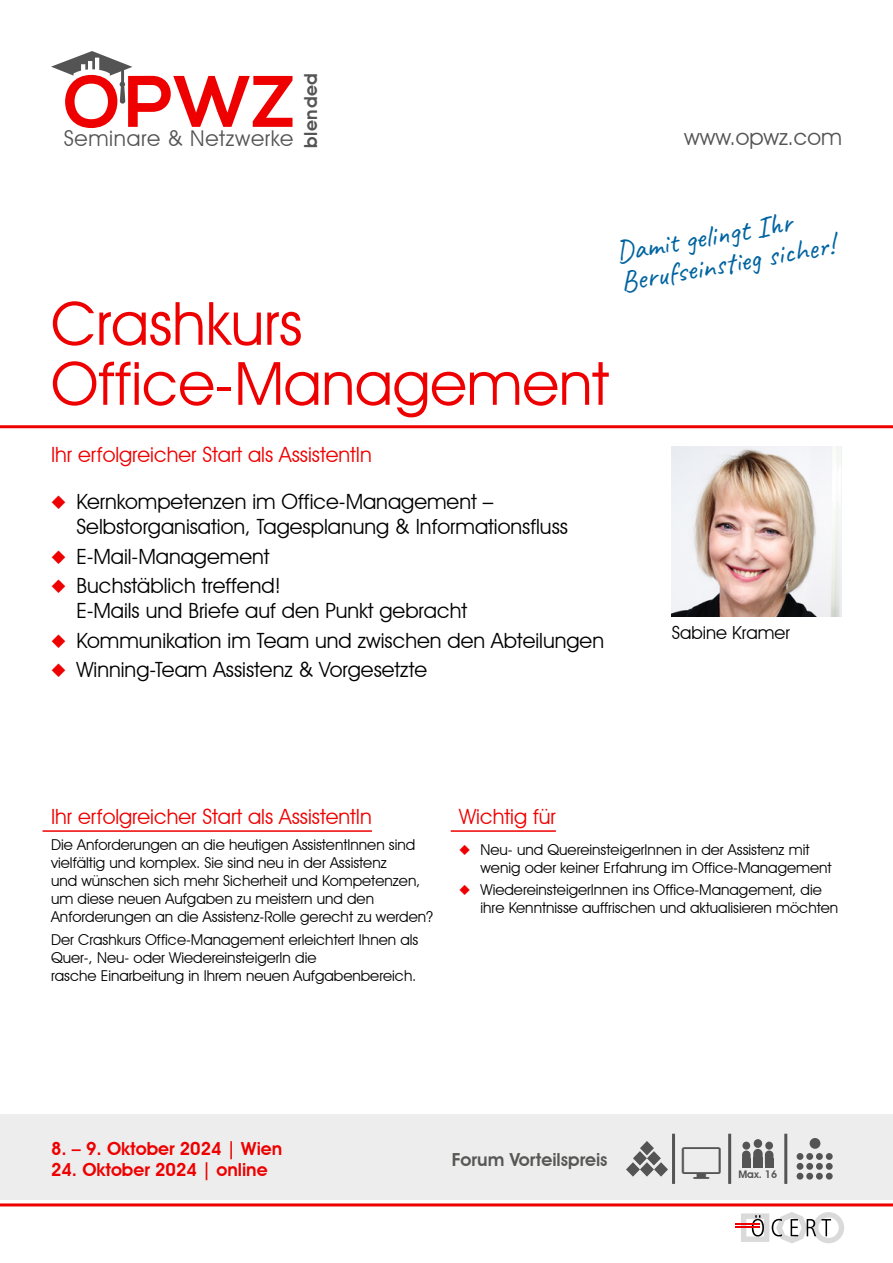
<style>
.page{position:relative;width:893px;height:1263px;background:#fff}
.page>*{position:absolute;margin:0;border:0;box-sizing:border-box;transform-origin:0 0}
.t1{font:700 72.75px "Nexa";color:#e00}
.Titel{font:60px/60px "Avant Garde IT Cby BT";color:#e00}
.Schreibschrift{font:30px/30px "Caveat";color:#0064a0}
.t2{font:22.5px "Avant Garde IT Cby BT";color:#545454}
.t3{font:21.75px "Avant Garde IT Cby BT";letter-spacing:.03em;color:#545454}
.t4{font:21px/25.2px "Avant Garde IT Cby BT";color:#000}
.Überschrift_Text{font:21px "Avant Garde IT Cby BT";color:#e00}
.Untertitel{font:21px "Avant Garde IT Cby BT";color:#e00}
.Datum{font:600 18px "Avant Garde IT Cby BT";color:#e00}
.Datum_grau{font:600 18px "Avant Garde IT Cby BT";color:#575756}
.Vortrag{font:18px "Avant Garde IT Cby BT";color:#000}
.t5{font:600 18px "Avant Garde IT Cby BT";letter-spacing:.03em;color:#545454}
.Text_mit_Abstand{font:15px/18px "Avant Garde IT Cby BT";color:#000}
.t6{font:600 10.5px "Avant Garde IT Cby BT";color:#545454}
</style>
<div class="page">
<hr style="left:0;top:425px;width:893px;height:3px;background:#e00">
<hr style="left:0;top:1203px;width:893px;height:3px;background:#e00">
<svg style="left:51px;top:51px;width:81px;height:53px"></svg>
<svg style="left:736px;top:1212px;width:108px;height:31px"></svg>
<hr style="left:43px;top:830px;width:329px;height:2px;background:#e00">
<hr style="left:451px;top:830px;width:105px;height:2px;background:#e00">
<div style="left:0;top:1114px;width:497px;height:85px;background:#ededed"></div>
<div style="left:472px;top:1114px;width:421px;height:85px;background:#ededed"></div>
<hr style="left:672px;top:1134px;width:3px;height:50px;background:#545454">
<hr style="left:728px;top:1134px;width:3px;height:50px;background:#545454">
<hr style="left:784px;top:1134px;width:3px;height:50px;background:#545454">
<svg style="left:626px;top:1141px;width:42px;height:35px"></svg>
<div style="left:742px;top:1150px;width:9px;height:18px;background:#545454;border-radius:4px"></div>
<div style="left:742px;top:1141px;width:8px;height:8px;background:#545454;border-radius:50%"></div>
<div style="left:742px;top:1159px;width:9px;height:9px;background:#545454"></div>
<div style="left:753px;top:1149px;width:10px;height:19px;background:#545454;border-radius:5px"></div>
<div style="left:754px;top:1139px;width:8px;height:9px;background:#545454;border-radius:50%"></div>
<div style="left:753px;top:1158px;width:10px;height:10px;background:#545454"></div>
<div style="left:765px;top:1150px;width:8px;height:18px;background:#545454;border-radius:4px"></div>
<div style="left:765px;top:1141px;width:8px;height:8px;background:#545454;border-radius:50%"></div>
<div style="left:765px;top:1159px;width:8px;height:9px;background:#545454"></div>
<div style="left:810px;top:1138px;width:10px;height:11px;background:#545454;border-radius:50%"></div>
<div style="left:806px;top:1153px;width:7px;height:7px;background:#545454;border-radius:50%"></div>
<div style="left:816px;top:1153px;width:7px;height:7px;background:#545454;border-radius:50%"></div>
<div style="left:826px;top:1153px;width:7px;height:7px;background:#545454;border-radius:50%"></div>
<div style="left:806px;top:1163px;width:7px;height:7px;background:#545454;border-radius:50%"></div>
<div style="left:816px;top:1163px;width:7px;height:7px;background:#545454;border-radius:50%"></div>
<div style="left:826px;top:1163px;width:7px;height:7px;background:#545454;border-radius:50%"></div>
<div style="left:806px;top:1173px;width:7px;height:6px;background:#545454;border-radius:50%"></div>
<div style="left:816px;top:1173px;width:7px;height:6px;background:#545454;border-radius:50%"></div>
<div style="left:826px;top:1173px;width:7px;height:6px;background:#545454;border-radius:50%"></div>
<div style="left:797px;top:1153px;width:6px;height:7px;background:#545454;border-radius:50%"></div>
<div style="left:797px;top:1163px;width:6px;height:7px;background:#545454;border-radius:50%"></div>
<svg style="left:797px;top:1173px;width:6px;height:6px"></svg>
<img style="left:672px;top:446px;width:170px;height:171px">
<h1 class="t1" style="left:64px;top:60px;width:232px">OPWZ</h1>
<p class="t5" style="left:300px;top:148px;width:76px;rotate:-90deg">blended</p>
<h3 class="t3" style="left:64px;top:125px;width:231px">Seminare &amp; Netzwerke</h3>
<h3 class="t2" style="left:684px;top:123px;width:159px">www.opwz.com</h3>
<p class="Schreibschrift" style="left:613px;top:238px;width:218px;rotate:-10deg">Damit gelingt Ihr<br>Berufseinstieg sicher!</p>
<p class="Titel" style="left:51px;top:293px;width:559px">Crashkurs<br>Office-Management</p>
<p class="Untertitel" style="left:51px;top:442px;width:322px">Ihr erfolgreicher Start als AssistentIn</p>
<p class="t4" style="left:77px;top:489px;width:493px">Kernkompetenzen im Office-Management –<br>Selbstorganisation, Tagesplanung &amp; Informationsfluss</p>
<p class="t4" style="left:77px;top:543px;width:194px">E-Mail-Management</p>
<p class="t4" style="left:77px;top:573px;width:392px">Buchstäblich treffend!<br>E-Mails und Briefe auf den Punkt gebracht</p>
<p class="t4" style="left:77px;top:627px;width:529px">Kommunikation im Team und zwischen den Abteilungen</p>
<p class="t4" style="left:77px;top:657px;width:352px">Winning-Team Assistenz &amp; Vorgesetzte</p>
<p class="Vortrag" style="left:672px;top:621px;width:120px">Sabine Kramer</p>
<p class="Überschrift_Text" style="left:51px;top:804px;width:322px">Ihr erfolgreicher Start als AssistentIn</p>
<p class="Text_mit_Abstand" style="left:51px;top:836px;width:384px">Die Anforderungen an die heutigen AssistentInnen sind vielfältig und komplex. Sie sind neu in der Assistenz<br>und wünschen sich mehr Sicherheit und Kompetenzen, um diese neuen Aufgaben zu meistern und den Anforderungen an die Assistenz-Rolle gerecht zu werden?</p>
<p class="Text_mit_Abstand" style="left:51px;top:930px;width:369px">Der Crashkurs Office-Management erleichtert Ihnen als<br>Quer-, Neu- oder WiedereinsteigerIn die<br>rasche Einarbeitung in Ihrem neuen Aufgabenbereich.</p>
<p class="Überschrift_Text" style="left:459px;top:804px;width:98px">Wichtig für</p>
<p class="Text_mit_Abstand" style="left:480px;top:840px;width:353px">Neu- und QuereinsteigerInnen in der Assistenz mit wenig oder keiner Erfahrung im Office-Management</p>
<p class="Text_mit_Abstand" style="left:480px;top:880px;width:359px">WiedereinsteigerInnen ins Office-Management, die ihre Kenntnisse auffrischen und aktualisieren möchten</p>
<p class="Datum" style="left:51px;top:1137px;width:233px">8. – 9. Oktober 2024 | Wien</p>
<p class="Datum" style="left:51px;top:1159px;width:218px">24. Oktober 2024 | online</p>
<p class="Datum_grau" style="left:452px;top:1148px;width:157px">Forum Vorteilspreis</p>
<p class="t6" style="left:738px;top:1168px;width:40px">Max. 16</p>
</div>
